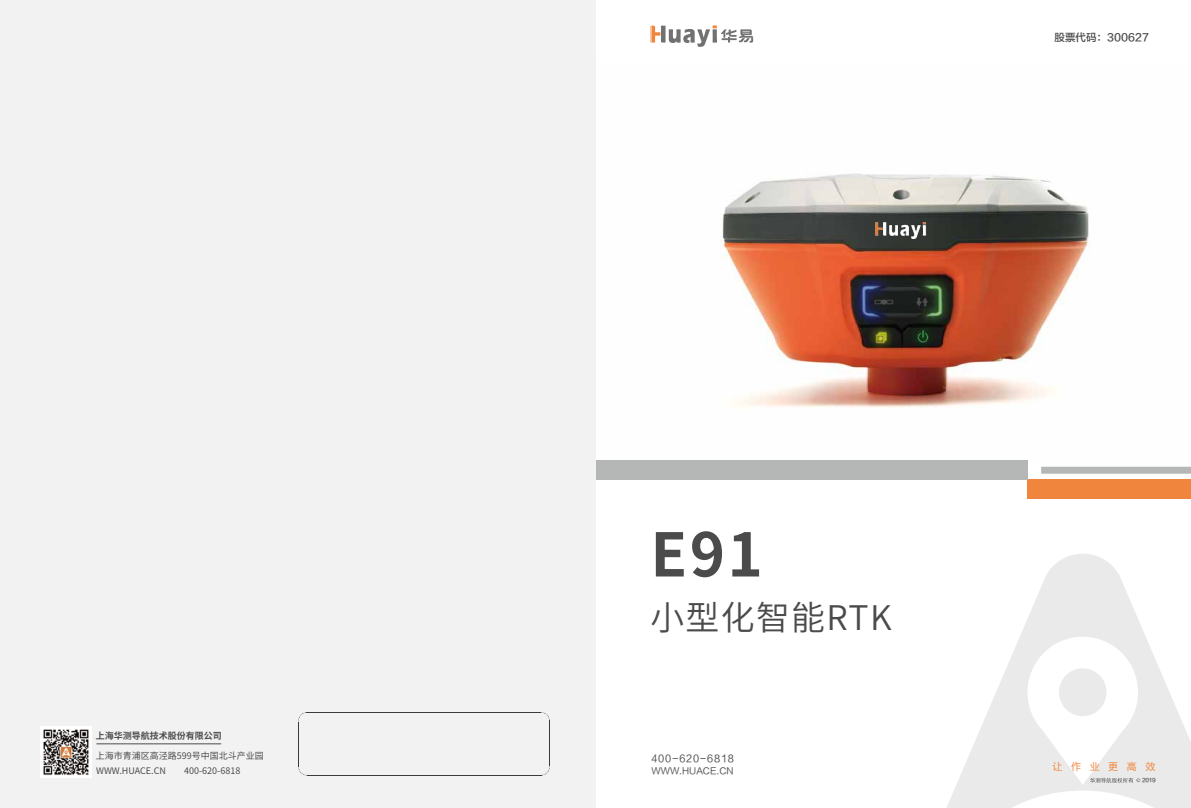
<style>
.page{position:relative;width:1191px;height:808px;background:#fff}
.page>*{position:absolute;margin:0;border:0;box-sizing:border-box;transform-origin:0 0}
.t1{font:700 60px "Noto Sans Hans";color:#4c4b4b}
.t2{font:600 33.9px "Noto Sans Hans";letter-spacing:.04em;color:#4c4b4b}
.t3{font:10.5px "FZLTZHK GBK1 0";color:#4c4c4c}
.t4{font:10px "FZLTHJW GB1 0";letter-spacing:.08em;color:#4c4b4b}
.t5{font:10px "FZLTHJW GB1 0";letter-spacing:.86em;color:#f0863d}
.t6{font:9px "Noto Sans Hans";color:#4c4c4c}
.t7{font:700 9px "Noto Sans Hans";color:#4c4c4c}
.t8{font:9px "FZLTHJW GB1 0";color:#4c4b4b}
.t9{font:5.5px "FZLTZHK GBK1 0";color:#4c4c4c}
</style>
<div class="page">
<img style="left:595px;top:63px;width:495px;height:398px">
<svg style="left:947px;top:554px;width:244px;height:254px"></svg>
<div style="left:1059px;top:668px;width:47px;height:48px;background:#eaeaea;border-radius:24px"></div>
<div style="left:1027px;top:480px;width:164px;height:19px;background:#f0863d"></div>
<svg style="left:1041px;top:467px;width:150px;height:7px"></svg>
<div style="left:595px;top:461px;width:432px;height:19px;background:#b5b6b6"></div>
<svg style="left:1090px;top:778px;width:50px;height:5px"></svg>
<svg style="left:650px;top:25px;width:103px;height:22px"></svg>
<div style="left:0;top:0;width:595px;height:808px;background:#f2f2f2"></div>
<hr style="left:96px;top:743px;width:125px;height:1px;background:#4c4c4c">
<img style="left:41px;top:726px;width:51px;height:51px">
<svg style="left:298px;top:712px;width:252px;height:64px"></svg>
<img style="left:876px;top:222px;width:51px;height:17px">
<p class="t7" style="left:96px;top:730px;width:127px">上海华测导航技术股份有限公司</p>
<p class="t6" style="left:96px;top:750px;width:169px">上海市青浦区高泾路599号中国北斗产业园</p>
<p class="t6" style="left:96px;top:766px;width:71px">WWW.HUACE.CN</p>
<p class="t6" style="left:184px;top:766px;width:58px">400-620-6818</p>
<p class="t3" style="left:1054px;top:31px;width:96px">股票代码：300627</p>
<h1 class="t1" style="left:650px;top:521px;width:114px">E91</h1>
<h2 class="t2" style="left:650px;top:598px;width:243px">小型化智能RTK</h2>
<p class="t4" style="left:651px;top:753px;width:84px">400-620-6818</p>
<p class="t8" style="left:651px;top:766px;width:84px">WWW.HUACE.CN</p>
<p class="t5" style="left:1052px;top:760px;width:104px">让作业更高效</p>
<p class="t9" style="left:1142px;top:777px;width:15px">2019</p>
</div>
